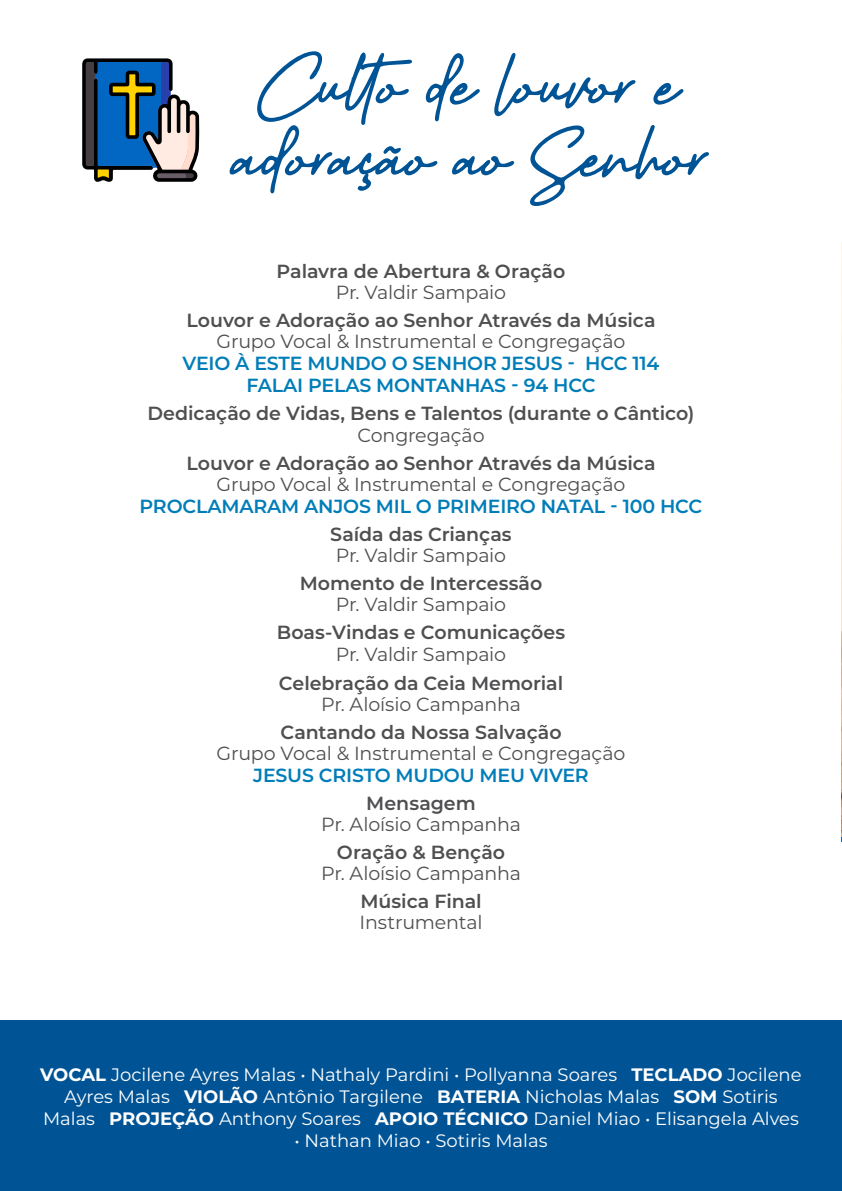
<style>
.page{position:relative;width:842px;height:1191px;background:#fff}
.page>*{position:absolute;margin:0;border:0;box-sizing:border-box;transform-origin:0 0}
.t1{font:112px "Better Yesterday italic";color:#005495}
.t2{font:600 19px "Montserrat";color:#4f4e50}
.t3{font:19px "Montserrat";letter-spacing:-.01em;color:#4f4e50}
.t4{font:600 19px/22px "Montserrat";letter-spacing:-.01em;color:#007db8;text-align:center}
.t5{font:18px/22px "Montserrat";color:#fff;text-align:center}
.s1{font-weight:700}
</style>
<div class="page">
<svg style="left:82px;top:58px;width:117px;height:124px;background:#58748b"></svg>
<hr style="left:841px;top:242px;width:1px;height:600px;background:#0066ad">
<img style="left:841px;top:242px;width:1px;height:594px">
<svg style="left:841px;top:394px;width:1px;height:339px"></svg>
<div style="left:0;top:1020px;width:842px;height:171px;background:#005495"></div>
<h1 class="t1" style="left:255px;top:33px;width:418px">Culto de louvor e</h1>
<h1 class="t1" style="left:226px;top:105px;width:476px">adoração ao Senhor</h1>
<p class="t2" style="left:277px;top:257px;width:290px">Palavra de Abertura &amp; Oração</p>
<p class="t3" style="left:336px;top:279px;width:172px">Pr. Valdir Sampaio</p>
<p class="t2" style="left:186px;top:307px;width:471px">Louvor e Adoração ao Senhor Através da Música</p>
<p class="t3" style="left:217px;top:328px;width:410px">Grupo Vocal &amp; Instrumental e Congregação</p>
<p class="t4" style="left:183px;top:351px;width:478px">VEIO À ESTE MUNDO O SENHOR JESUS - HCC 114<br>FALAI PELAS MONTANHAS - 94 HCC</p>
<p class="t2" style="left:147px;top:400px;width:549px">Dedicação de Vidas, Bens e Talentos (durante o Cântico)</p>
<p class="t3" style="left:357px;top:422px;width:129px">Congregação</p>
<p class="t2" style="left:186px;top:450px;width:471px">Louvor e Adoração ao Senhor Através da Música</p>
<p class="t3" style="left:217px;top:471px;width:410px">Grupo Vocal &amp; Instrumental e Congregação</p>
<p class="t4" style="left:140px;top:494px;width:564px">PROCLAMARAM ANJOS MIL O PRIMEIRO NATAL - 100 HCC</p>
<p class="t2" style="left:330px;top:521px;width:183px">Saída das Crianças</p>
<p class="t3" style="left:336px;top:542px;width:172px">Pr. Valdir Sampaio</p>
<p class="t2" style="left:300px;top:570px;width:244px">Momento de Intercessão</p>
<p class="t3" style="left:336px;top:591px;width:172px">Pr. Valdir Sampaio</p>
<p class="t2" style="left:277px;top:619px;width:290px">Boas-Vindas e Comunicações</p>
<p class="t3" style="left:336px;top:641px;width:172px">Pr. Valdir Sampaio</p>
<p class="t2" style="left:279px;top:669px;width:286px">Celebração da Ceia Memorial</p>
<p class="t3" style="left:321px;top:690px;width:201px">Pr. Aloísio Campanha</p>
<p class="t2" style="left:280px;top:718px;width:283px">Cantando da Nossa Salvação</p>
<p class="t3" style="left:217px;top:740px;width:410px">Grupo Vocal &amp; Instrumental e Congregação</p>
<p class="t4" style="left:253px;top:763px;width:337px">JESUS CRISTO MUDOU MEU VIVER</p>
<p class="t2" style="left:366px;top:789px;width:111px">Mensagem</p>
<p class="t3" style="left:321px;top:811px;width:201px">Pr. Aloísio Campanha</p>
<p class="t2" style="left:337px;top:838px;width:170px">Oração &amp; Benção</p>
<p class="t3" style="left:321px;top:860px;width:201px">Pr. Aloísio Campanha</p>
<p class="t2" style="left:360px;top:887px;width:123px">Música Final</p>
<p class="t3" style="left:360px;top:909px;width:124px">Instrumental</p>
<p class="t5" style="left:40px;top:1062px;width:763px"><span class="s1">VOCAL</span> Jocilene Ayres Malas • Nathaly Pardini • Pollyanna Soares <span class="s1">TECLADO</span> Jocilene<br>Ayres Malas <span class="s1">VIOLÃO</span> Antônio Targilene <span class="s1">BATERIA</span> Nicholas Malas <span class="s1">SOM</span> Sotiris<br>Malas <span class="s1">PROJEÇÃO</span> Anthony Soares <span class="s1">APOIO TÉCNICO</span> Daniel Miao • Elisangela Alves</p>
<p class="t5" style="left:294px;top:1128px;width:255px">• Nathan Miao • Sotiris Malas</p>
</div>
